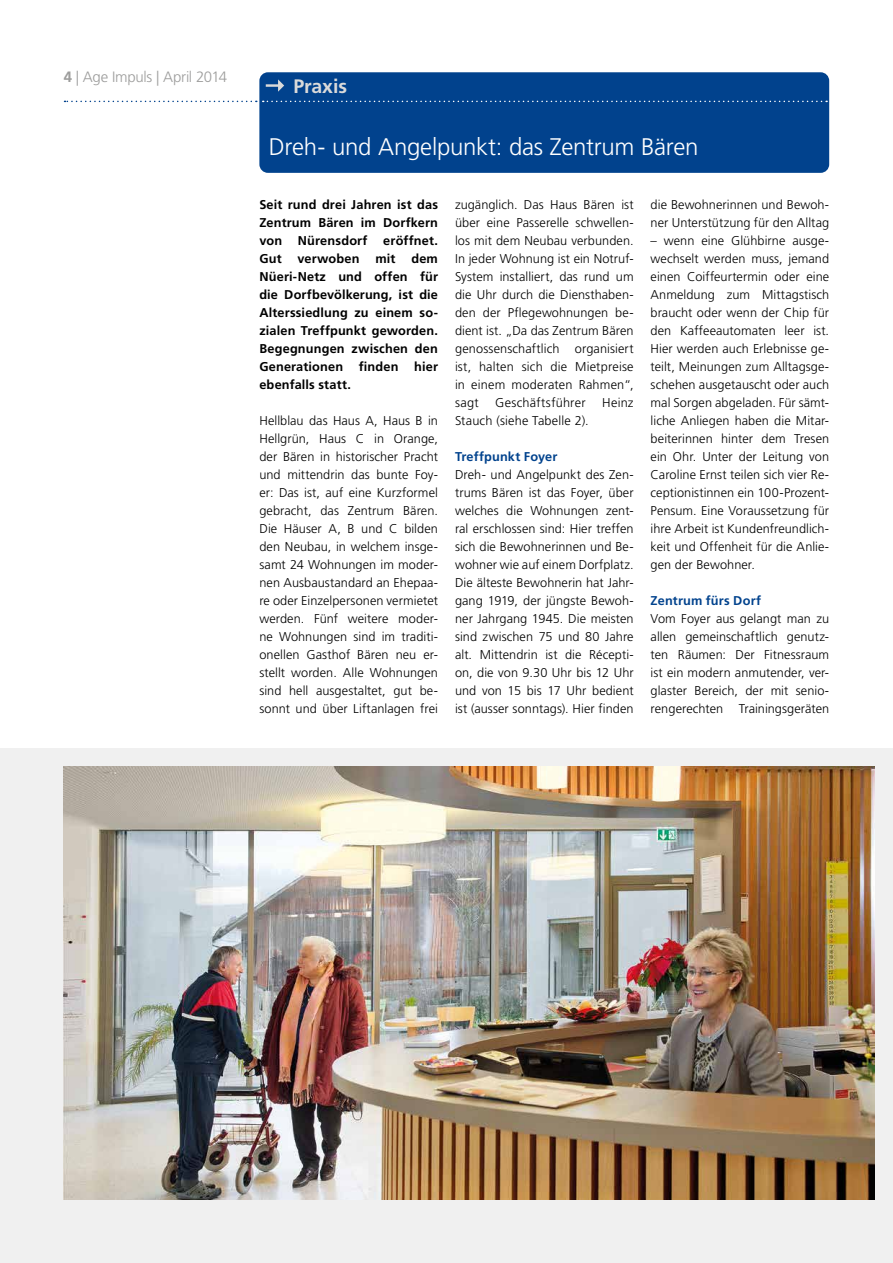
<style>
.page{position:relative;width:893px;height:1263px;background:#fff}
.page>*{position:absolute;margin:0;border:0;box-sizing:border-box;transform-origin:0 0}
.t1{font:300 24px "Frutiger";letter-spacing:-.01em;color:#fff}
.t2{font:700 19.5px "Frutiger";letter-spacing:-.005em;color:#dadada}
.t3{font:300 15px "Frutiger";letter-spacing:-.02em;color:#9d9d9c}
.t4{font:300 12.75px/18px "Frutiger";letter-spacing:.005em;color:#000;text-align:justify}
.t5{font:700 12.75px/18px "Frutiger";letter-spacing:.01em;color:#000;text-align:justify}
.t6{font:700 12.75px "Frutiger";letter-spacing:.01em;color:#01428d}
.s1{font-weight:700}
</style>
<div class="page">
<div style="left:0;top:749px;width:893px;height:514px;background:#f0f0f0"></div>
<div style="left:259px;top:72px;width:570px;height:101px;background:#01428d;border-radius:8px"></div>
<svg style="left:65px;top:101px;width:192px;height:1px"></svg>
<svg style="left:263px;top:101px;width:564px;height:1px"></svg>
<img style="left:64px;top:767px;width:810px;height:432px">
<svg style="left:266px;top:79px;width:18px;height:13px"></svg>
<p class="t3" style="left:64px;top:69px;width:165px"><span class="s1">4</span> | Age Impuls | April 2014</p>
<h2 class="t2" style="left:293px;top:75px;width:55px">Praxis</h2>
<h1 class="t1" style="left:269px;top:133px;width:431px">Dreh- und Angelpunkt: das Zentrum Bären</h1>
<p class="t5" style="left:259px;top:195px;width:180px">Seit rund drei Jahren ist das Zentrum Bären im Dorfkern von Nürensdorf eröffnet.<br>Gut verwoben mit dem Nüeri-Netz und offen für die Dorfbevölkerung, ist die Alterssiedlung zu einem so&shy;zialen Treffpunkt geworden.<br>Begegnungen zwischen den Generationen finden hier ebenfalls statt.</p>
<p class="t4" style="left:259px;top:411px;width:180px">Hellblau das Haus A, Haus B in Hellgrün, Haus C in Orange, der Bären in historischer Pracht und mittendrin das bunte Foy&shy;er: Das ist, auf eine Kurzformel gebracht, das Zentrum Bären.<br>Die Häuser A, B und C bilden den Neubau, in welchem insge&shy;samt 24 Wohnungen im moder&shy;nen Ausbaustandard an Ehepaa&shy;re oder Einzelpersonen vermietet werden. Fünf weitere moder&shy;ne Wohnungen sind im traditi&shy;onellen Gasthof Bären neu er&shy;stellt worden. Alle Wohnungen sind hell ausgestaltet, gut be&shy;sonnt und über Liftanlagen frei</p>
<p class="t4" style="left:455px;top:196px;width:180px">zugänglich. Das Haus Bären ist über eine Passerelle schwellen&shy;los mit dem Neubau verbunden.<br>In jeder Wohnung ist ein Notruf-System installiert, das rund um die Uhr durch die Diensthaben&shy;den der Pflegewohnungen be&shy;dient ist. „Da das Zentrum Bären genossenschaftlich organisiert ist, halten sich die Mietpreise in einem moderaten Rahmen“, sagt</p>
<p class="t4" style="left:495px;top:394px;width:92px">Geschäftsführer</p>
<p class="t4" style="left:602px;top:394px;width:33px">Heinz</p>
<p class="t4" style="left:455px;top:412px;width:135px">Stauch (siehe Tabelle 2).</p>
<p class="t6" style="left:455px;top:449px;width:104px">Treffpunkt Foyer</p>
<p class="t4" style="left:455px;top:466px;width:180px">Dreh- und Angelpunkt des Zen&shy;trums Bären ist das Foyer, über welches die Wohnungen zent&shy;ral erschlossen sind: Hier treffen sich die Bewohnerinnen und Be&shy;wohner wie auf einem Dorfplatz.<br>Die älteste Bewohnerin hat Jahr&shy;gang 1919, der jüngste Bewoh&shy;ner Jahrgang 1945. Die meisten sind zwischen 75 und 80 Jahre alt. Mittendrin ist die Récepti&shy;on, die von 9.30 Uhr bis 12 Uhr und von 15 bis 17 Uhr bedient ist (ausser sonntags). Hier finden</p>
<p class="t4" style="left:651px;top:195px;width:180px">die Bewohnerinnen und Bewoh&shy;ner Unterstützung für den Alltag</p>
<p class="t4" style="left:651px;top:231px;width:180px">– wenn eine Glühbirne ausge&shy;wechselt werden muss, jemand einen Coiffeurtermin oder eine Anmeldung zum Mittagstisch braucht oder wenn der Chip für den Kaffeeautomaten leer ist.<br>Hier werden auch Erlebnisse ge&shy;teilt, Meinungen zum Alltagsge&shy;schehen ausgetauscht oder auch mal Sorgen abgeladen. Für sämt&shy;liche Anliegen haben die Mitar&shy;beiterinnen hinter dem Tresen ein Ohr. Unter der Leitung von Caroline Ernst teilen sich vier Re&shy;ceptionistinnen ein 100-Prozent-Pensum. Eine Voraussetzung für ihre Arbeit ist Kundenfreundlich&shy;keit und Offenheit für die Anlie&shy;gen der Bewohner.</p>
<p class="t6" style="left:651px;top:593px;width:112px">Zentrum fürs Dorf</p>
<p class="t4" style="left:651px;top:609px;width:180px">Vom Foyer aus gelangt man zu allen gemeinschaftlich genutz&shy;ten Räumen: Der Fitnessraum ist ein modern anmutender, ver&shy;glaster Bereich, der mit senio&shy;rengerechten Trainingsgeräten</p>
</div>
